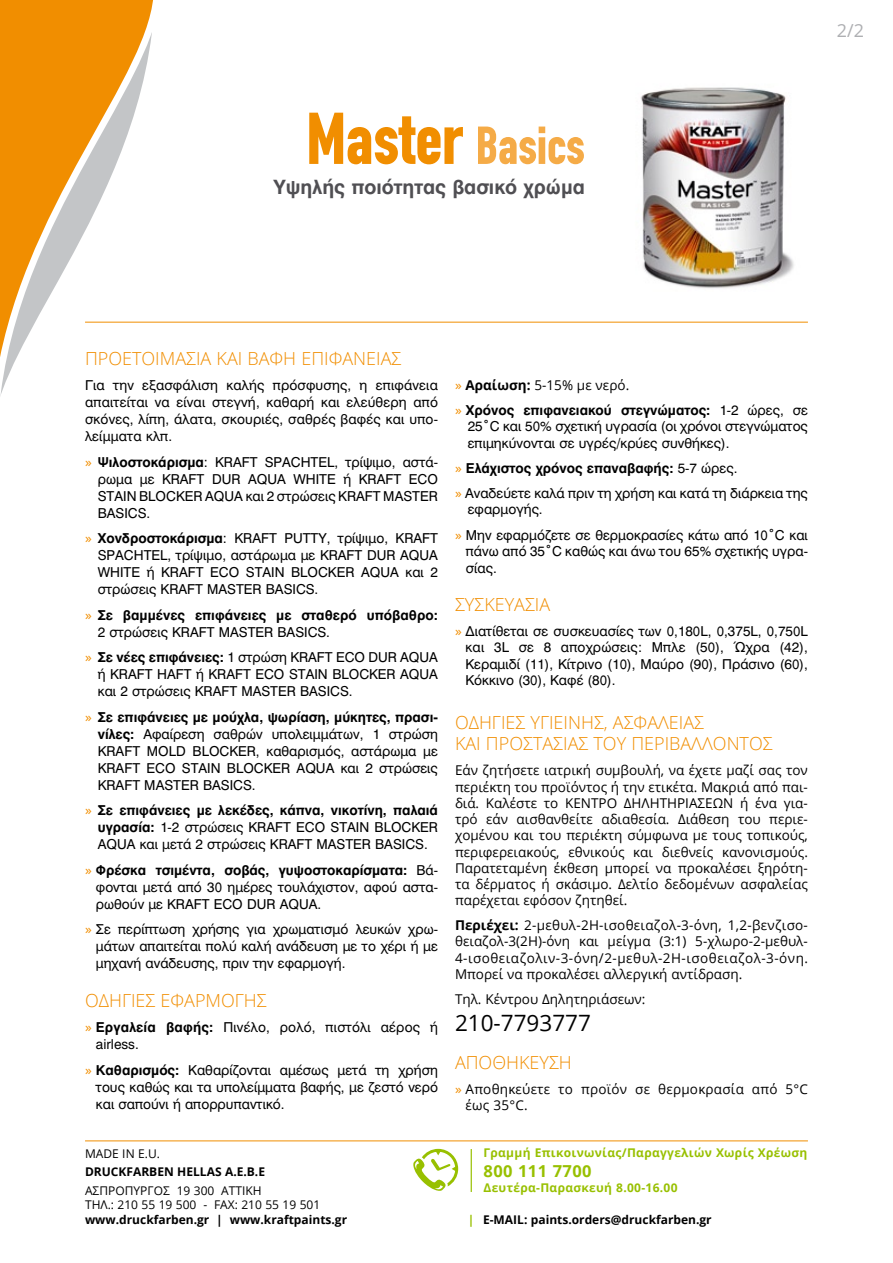
<style>
.page{position:relative;width:893px;height:1263px;background:#fff}
.page>*{position:absolute;margin:0;border:0;box-sizing:border-box;transform-origin:0 0}
.t1{font:700 condensed 72px "CF Din";color:#f18e00}
.t2{font:22.5px "Open Sans";color:#000}
.t3{font:19.5px "UB Helvetica Bold";color:#504f53}
.t4{font:300 18px "Open Sans";color:#f18e00}
.t5{font:18px "Open Sans";color:#aeafb2}
.t6{font:700 16.5px "Open Sans";letter-spacing:.025em;color:#98c000}
.t7{font:13.5px/17px "UB Helvetica";color:#000;text-align:justify}
.t8{font:13.5px/16.2px "Open Sans";color:#000;text-align:justify}
.t9{font:13.5px "UB Helvetica Bold";color:#000}
.t10{font:700 12px "Open Sans";color:#000}
.t11{font:700 12px "Open Sans";letter-spacing:.025em;color:#98c000}
.t12{font:12px/14.4px "Open Sans";color:#000}
.s1{font-size:52.5px;color:#f5ab47}
.s2{font-family:"Open Sans";color:#f18e00}
.s3{font-family:"UB Helvetica Bold"}
.s4{font-family:"UB Helvetica"}
.s5{color:#f18e00}
.s6{font-weight:700}
.s7{color:#98c000}
</style>
<div class="page">
<div style="left:0;top:0;width:153px;height:33px;background:#f18e00"></div>
<svg style="left:0;top:33px;width:169px;height:363px"></svg>
<hr style="left:85px;top:1140px;width:723px;height:1px;background:#f18e00">
<hr style="left:85px;top:322px;width:723px;height:1px;background:#f18e00">
<img style="left:640px;top:87px;width:154px;height:201px">
<svg style="left:413px;top:1149px;width:45px;height:42px"></svg>
<hr style="left:471px;top:1149px;width:1px;height:43px;background:#98c000">
<h1 class="t1" style="left:307px;top:100px;width:280px">Master <span class="s1">Basics</span></h1>
<h3 class="t3" style="left:274px;top:175px;width:313px">Υψηλής ποιότητας βασικό χρώμα</h3>
<h3 class="t5" style="left:837px;top:18px;width:29px">2/2</h3>
<h3 class="t4" style="left:85px;top:346px;width:291px">Π ροετοιμασία KAI Βαφή Επι φάνειας</h3>
<p class="t7" style="left:85px;top:377px;width:354px">Για την εξασφάλιση καλής πρόσφυσης, η επιφάνεια απαιτείται να είναι στεγνή, καθαρή και ελεύθερη από σκόνες, λίπη, άλατα, σκουριές, σαθρές βαφές και υπο&shy;λείμματα κλπ.</p>
<p class="t7" style="left:98px;top:453px;width:342px;text-indent:-13px"><span class="s2">»</span> <span class="s3">Ψιλοστοκάρισμα</span>: KRAFT SPACHTEL, τρίψιμο, αστά&shy;ρωμα με KRAFT DUR AQUA WHITE ή KRAFT ECO STAIN BLOCKER AQUA και 2 στρώσεις KRAFT MASTER BASICS.</p>
<p class="t7" style="left:98px;top:530px;width:342px;text-indent:-13px"><span class="s2">»</span> <span class="s3">Xoνδροστοκάρισμα</span>: ΚRAFT PUTTY, τρίψιμο, KRAFT SPACHTEL, τρίψιμο, αστάρωμα με KRAFT DUR AQUA WHITE ή KRAFT ECO STAIN BLOCKER AQUA και 2 στρώσεις KRAFT MASTER BASICS.</p>
<p class="t9" style="left:85px;top:606px;width:354px"><span class="s2">»</span> Σε βαμμένες επιφάνειες με σταθερό υπόβαθρο:</p>
<p class="t7" style="left:85px;top:619px;width:354px;line-height:25.5px;text-indent:13px">2 στρώσεις KRAFT MASTER BASICS.<br><span class="s2">»</span> <span class="s3">Σε νέες επιφάνειες:</span> 1 στρώση KRAFT ECO DUR AQUA</p>
<p class="t7" style="left:98px;top:666px;width:342px">ή ΚRAFT HAFT ή KRAFT ECO STAIN BLOCKER AQUA και 2 στρώσεις KRAFT MASTER BASICS.</p>
<p class="t9" style="left:85px;top:708px;width:354px"><span class="s2">»</span> Σε επιφάνειες με μούχλα, ψωρίαση, μύκητες, πρασι-</p>
<p class="t7" style="left:98px;top:725px;width:342px"><span class="s3">νίλες:</span> Αφαίρεση σαθρών υπολειμμάτων, 1 στρώση KRAFT MOLD BLOCKER, καθαρισμός, αστάρωμα με KRAFT ECO STAIN BLOCKER AQUA και 2 στρώσεις ΚRAFT MASTER BASICS.</p>
<p class="t9" style="left:85px;top:802px;width:354px"><span class="s2">»</span> Σε επιφάνειες με λεκέδες, κάπνα, νικοτίνη, παλαιά</p>
<p class="t7" style="left:98px;top:819px;width:342px"><span class="s3">υγρασία:</span> 1-2 στρώσεις KRAFT ECO STAIN BLOCKER<br>AQUA και μετά 2 στρώσεις ΚRAFT MASTER BASICS.</p>
<p class="t9" style="left:85px;top:861px;width:354px"><span class="s2">»</span> Φρέσκα τσιμέντα, σοβάς, γυψοστοκαρίσματα: <span class="s4">Βά-</span></p>
<p class="t7" style="left:96px;top:878px;width:344px">φονται μετά από 30 ημέρες τουλάχιστον, αφού αστα&shy;ρωθούν με KRAFT ECO DUR AQUA.</p>
<p class="t7" style="left:96px;top:921px;width:344px;text-indent:-11px"><span class="s2">»</span> Σε περίπτωση χρήσης για χρωματισμό λευκών χρω&shy;μάτων απαιτείται πολύ καλή ανάδευση με το χέρι ή με μηχανή ανάδευσης, πριν την εφαρμογή.</p>
<h3 class="t4" style="left:85px;top:988px;width:171px">Οδηγίες Εφαρμ ογής</h3>
<p class="t7" style="left:96px;top:1019px;width:344px;text-indent:-11px"><span class="s2">»</span> <span class="s3">Εργαλεία βαφής:</span> Πινέλο, ρολό, πιστόλι αέρος ή airless.</p>
<p class="t7" style="left:96px;top:1061px;width:344px;text-indent:-11px"><span class="s2">»</span> <span class="s3">Καθαρισμός:</span> Καθαρίζονται αμέσως μετά τη χρήση τους καθώς και τα υπολείμματα βαφής, με ζεστό νερό και σαπούνι ή απορρυπαντικό.</p>
<p class="t8" style="left:455px;top:376px;width:176px"><span class="s5">»</span> <span class="s6">Αραίωση:</span> 5-15% με νερό.</p>
<p class="t9" style="left:455px;top:401px;width:354px"><span class="s2">»</span> Χρόνος επιφανειακού στεγνώματος: <span class="s4">1-2 ώρες, σε</span></p>
<p class="t7" style="left:468px;top:418px;width:342px">25°C και 50% σχετική υγρασία (οι χρόνοι στεγνώματος επιμηκύνονται σε υγρές/κρύες συνθήκες).</p>
<p class="t9" style="left:455px;top:460px;width:284px"><span class="s2">»</span> Ελάχιστος χρόνος επαναβαφής: <span class="s4">5-7 ώρες.</span></p>
<p class="t7" style="left:468px;top:485px;width:342px;text-indent:-13px"><span class="s2">»</span> Αναδεύετε καλά πριν τη χρήση και κατά τη διάρκεια της εφαρμογής.</p>
<p class="t7" style="left:466px;top:526px;width:344px;text-indent:-11px"><span class="s2">»</span> Μην εφαρμόζετε σε θερμοκρασίες κάτω από 10°C και πάνω από 35°C καθώς και άνω του 65% σχετικής υγρα&shy;σίας.</p>
<h3 class="t4" style="left:455px;top:592px;width:41px">Συσκευα</h3>
<h3 class="t4" style="left:525px;top:592px;width:27px">σία</h3>
<p class="t7" style="left:466px;top:622px;width:344px;text-indent:-11px"><span class="s2">»</span> Διατίθεται σε συσκευασίες των 0,180L, 0,375L, 0,750L και 3L σε 8 αποχρώσεις: Μπλε (50), Ώχρα (42), Κεραμιδί (11), Κίτρινο (10), Μαύρο (90), Πράσινο (60), Κόκκινο (30), Καφέ (80).</p>
<h3 class="t4" style="left:455px;top:710px;width:120px">ΟΔΗΓΙ ΕΣ ΥΓΙ ΕΙΝΗΣ</h3>
<h3 class="t4" style="left:604px;top:710px;width:101px">, ΑΣΦΑΛΕΙ ΑΣ</h3>
<h3 class="t4" style="left:455px;top:732px;width:43px">ΚΑΙ ΠΡΟΣΤ</h3>
<h3 class="t4" style="left:542px;top:732px;width:184px">ΑΣΙ ΑΣ ΤΟΥ Π ΕΡΙ ΒΑΛΛΟΝΤΟΣ</h3>
<p class="t8" style="left:455px;top:762px;width:354px">Εάν ζητήσετε ιατρική συµβουλή, να έχετε µαζί σας τον περιέκτη του προϊόντος ή την ετικέτα. Μακριά από παι&shy;διά. Καλέστε το ΚΕΝΤΡΟ ΔΗΛΗ</p>
<p class="t8" style="left:455px;top:794px;width:354px;text-indent:205px">ΤΗΡΙΑΣΕΩΝ ή ένα για&shy;τρό εάν αισθανθείτε αδιαθεσία. Διάθεση του περιε&shy;χοµένου και του περιέκτη σύµφωνα µε τους τοπικούς, περιφερειακούς, εθνικούς και διεθνείς κανονισµούς.<br>Παρατεταμένη έκθεση μπορεί να προκαλέσει ξηρότη&shy;τα δέρματος ή σκάσιμο. Δελτίο δεδοµένων ασφαλείας παρέχεται εφόσον ζητηθεί.</p>
<p class="t8" style="left:455px;top:917px;width:355px"><span class="s6">Περιέχει:</span> 2-µεθυλ-2H-ισοθειαζολ-3-όνη, 1,2-βενζισο&shy;θειαζολ-3(2Η )-όνη και µείγµα (3:1) 5-χλωρο-2-µεθυλ-4-ισοθειαζολιν-3-όνη/2-µεθυλ-2H-ισοθειαζολ-3-όνη.<br>Μπορεί να προκαλέσει αλλεργική αντίδραση.</p>
<p class="t8" style="left:455px;top:990px;width:192px">Τηλ. Κέντρου Δηλητηριάσεων:</p>
<h2 class="t2" style="left:455px;top:1007px;width:137px">210-7793777</h2>
<h3 class="t4" style="left:455px;top:1050px;width:63px">Αποθήκευ</h3>
<h3 class="t4" style="left:549px;top:1050px;width:24px">ση</h3>
<p class="t8" style="left:466px;top:1080px;width:344px;text-indent:-11px"><span class="s5">»</span> Αποθηκεύετε το προϊόν σε θερμοκρασία από 5°C έως 35°C.</p>
<p class="t11" style="left:483px;top:1144px;width:325px">Γραμμή Επικοινωνίας/Παραγγελιών Χωρίς Χρέωση</p>
<p class="t6" style="left:483px;top:1159px;width:110px">800 111 7700</p>
<p class="t11" style="left:483px;top:1179px;width:196px">Δευτέρα-Παρασκευή 8.00-16.00</p>
<p class="t12" style="left:85px;top:1146px;width:76px">MADE IN E.U.</p>
<p class="t10" style="left:85px;top:1163px;width:182px">DRUCKFARBEN HELLAS A.E.B.E</p>
<p class="t12" style="left:85px;top:1183px;width:237px">AΣΠΡΟΠΥΡΓΟΣ 19 300 ΑΤΤΙ ΚΗ<br>THΛ.: 210 55 19 500 - FAX: 210 55 19 501</p>
<p class="t10" style="left:85px;top:1211px;width:264px">www.druckfarben.gr | www.kraftpaints.gr</p>
<p class="t10" style="left:468px;top:1211px;width:245px"><span class="s7">|</span> E-MAIL: paints.orders@druckfarben.gr</p>
</div>
